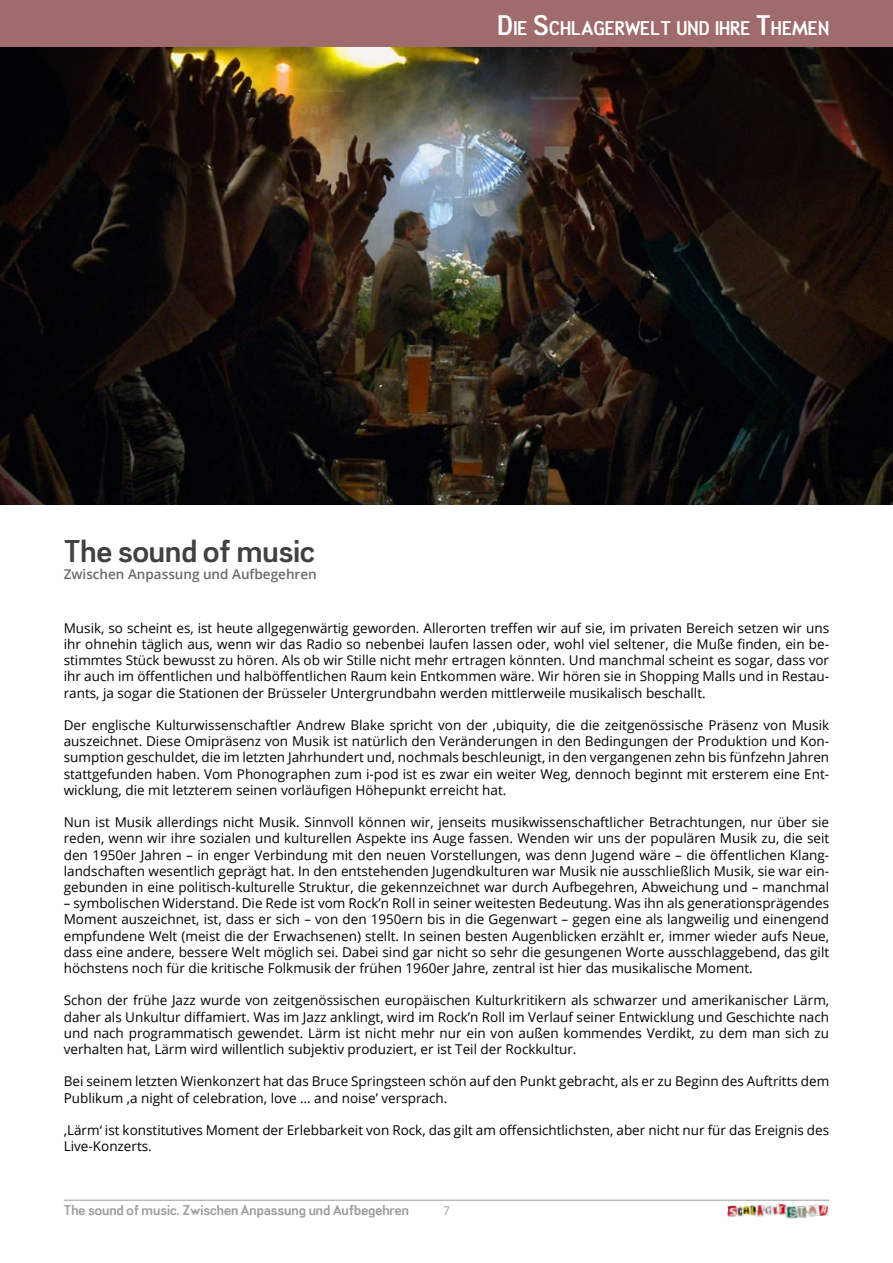
<style>
.page{position:relative;width:893px;height:1263px;background:#fff}
.page>*{position:absolute;margin:0;border:0;box-sizing:border-box;transform-origin:0 0}
.t1{font:30px "Tin Doghouse";color:#414043}
.t2{font:18.9px "Tin Doghouse";color:#fff}
.t3{font:13.5px/16.2px "Open Sans";color:#000;text-align:justify}
.t4{font:13.5px "Tin Doghouse";color:#9c9e9f}
.t5{font:600 13.5px "Open Sans";color:#696a6b}
.t6{font:12px "Open Sans";color:#9c9e9f}
.s1{font-size:27px}
</style>
<div class="page">
<hr style="left:64px;top:1200px;width:765px;height:1px;background:#9c9e9f">
<img style="left:727px;top:1200px;width:102px;height:19px">
<img style="left:0;top:47px;width:893px;height:457px">
<div style="left:0;top:0;width:893px;height:47px;background:#9f6b6d"></div>
<h2 class="t2" style="left:498px;top:16px;width:333px"><span class="s1">D</span>IE <span class="s1">S</span>CHLAGERWELT UND IHRE <span class="s1">T</span>HEMEN</h2>
<h1 class="t1" style="left:64px;top:533px;width:253px">The sound of music</h1>
<p class="t5" style="left:64px;top:564px;width:254px">Zwischen Anpassung und Aufbegehren</p>
<p class="t3" style="left:64px;top:619px;width:767px">Musik, so scheint es, ist heute allgegenwärtig geworden. Allerorten treffen wir auf sie, im privaten Bereich setzen wir uns ihr ohnehin täglich aus, wenn wir das Radio so nebenbei laufen lassen oder, wohl viel seltener, die Muße finden, ein be&shy;stimmtes Stück bewusst zu hören. Als ob wir Stille nicht mehr ertragen könnten. Und manchmal scheint es sogar, dass vor ihr auch im öffentlichen und halböffentlichen Raum kein Entkommen wäre. Wir hören sie in Shopping Malls und in Restau&shy;rants, ja sogar die Stationen der Brüsseler Untergrundbahn werden mittlerweile musikalisch beschallt.</p>
<p class="t3" style="left:64px;top:716px;width:767px">Der englische Kulturwissenschaftler Andrew Blake spricht von der ‚ubiquity, die die zeitgenössische Präsenz von Musik auszeichnet. Diese Omipräsenz von Musik ist natürlich den Veränderungen in den Bedingungen der Produktion und Kon&shy;sumption geschuldet, die im letzten Jahrhundert und, nochmals beschleunigt, in den vergangenen zehn bis fünfzehn Jahren stattgefunden haben. Vom Phonographen zum i-pod ist es zwar ein weiter Weg, dennoch beginnt mit ersterem eine Ent&shy;wicklung, die mit letzterem seinen vorläufigen Höhepunkt erreicht hat.</p>
<p class="t3" style="left:64px;top:814px;width:767px">Nun ist Musik allerdings nicht Musik. Sinnvoll können wir, jenseits musikwissenschaftlicher Betrachtungen, nur über sie reden, wenn wir ihre sozialen und kulturellen Aspekte ins Auge fassen. Wenden wir uns der populären Musik zu, die seit den 1950er Jahren – in enger Verbindung mit den neuen Vorstellungen, was denn Jugend wäre – die öffentlichen Klang&shy;landschaften wesentlich geprägt hat. In den entstehenden Jugendkulturen war Musik nie ausschließlich Musik, sie war ein&shy;gebunden in eine politisch-kulturelle Struktur, die gekennzeichnet war durch Aufbegehren, Abweichung und – manchmal</p>
<p class="t3" style="left:64px;top:895px;width:767px">– symbolischen Widerstand. Die Rede ist vom Rock’n Roll in seiner weitesten Bedeutung. Was ihn als generationsprägendes Moment auszeichnet, ist, dass er sich – von den 1950ern bis in die Gegenwart – gegen eine als langweilig und einengend empfundene Welt (meist die der Erwachsenen) stellt. In seinen besten Augenblicken erzählt er, immer wieder aufs Neue, dass eine andere, bessere Welt möglich sei. Dabei sind gar nicht so sehr die gesungenen Worte ausschlaggebend, das gilt höchstens noch für die kritische Folkmusik der frühen 1960er Jahre, zentral ist hier das musikalische Moment.</p>
<p class="t3" style="left:64px;top:992px;width:767px">Schon der frühe Jazz wurde von zeitgenössischen europäischen Kulturkritikern als schwarzer und amerikanischer Lärm, daher als Unkultur diffamiert. Was im Jazz anklingt, wird im Rock’n Roll im Verlauf seiner Entwicklung und Geschichte nach und nach programmatisch gewendet. Lärm ist nicht mehr nur ein von außen kommendes Verdikt, zu dem man sich zu verhalten hat, Lärm wird willentlich subjektiv produziert, er ist Teil der Rockkultur.</p>
<p class="t3" style="left:64px;top:1073px;width:767px">Bei seinem letzten Wienkonzert hat das Bruce Springsteen schön auf den Punkt gebracht, als er zu Beginn des Auftritts dem<br>Publikum ‚a night of celebration, love … and noise’ versprach.</p>
<p class="t3" style="left:64px;top:1121px;width:767px">‚Lärm‘ ist konstitutives Moment der Erlebbarkeit von Rock, das gilt am offensichtlichsten, aber nicht nur für das Ereignis des<br>Live-Konzerts.</p>
<p class="t4" style="left:64px;top:1201px;width:347px">The sound of music. Zwischen Anpassung und Aufbegehren</p>
<p class="t6" style="left:443px;top:1202px;width:8px">7</p>
</div>
